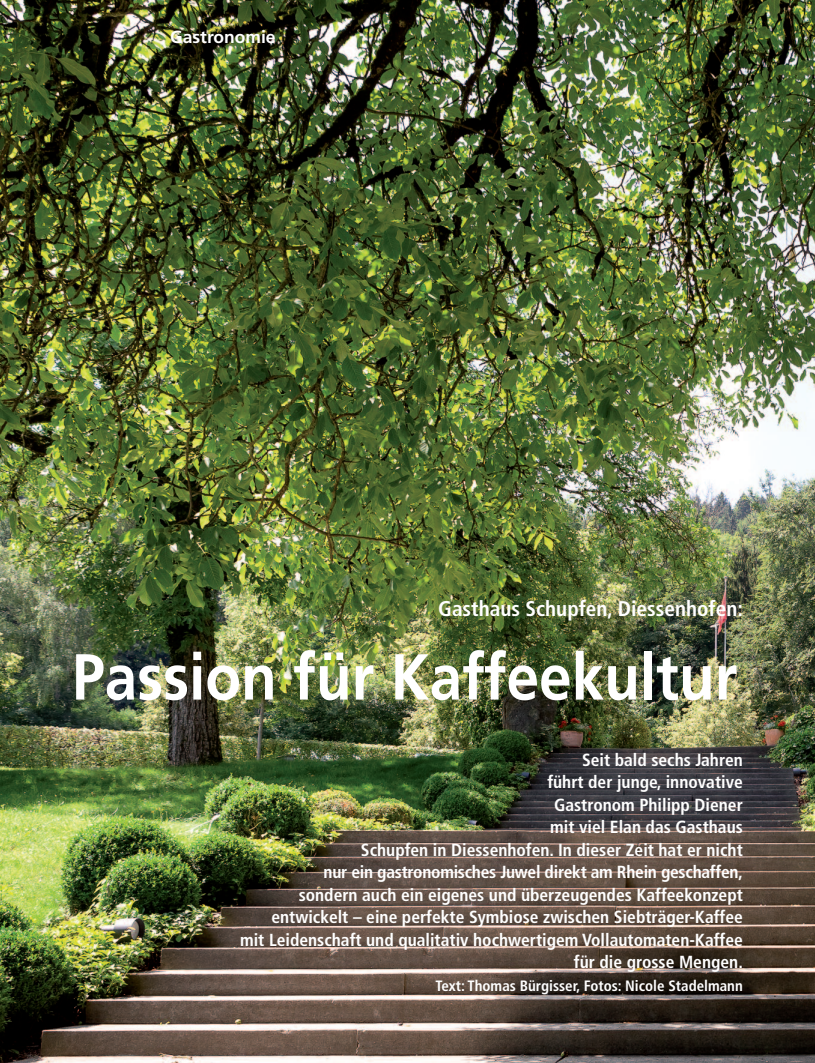
<style>
.page{position:relative;width:815px;height:1063px;background:#fff}
.page>*{position:absolute;margin:0;border:0;box-sizing:border-box;transform-origin:0 0}
.t1{font:700 65px "Frutiger";color:#fff;scale:.9 1}
.t2{font:700 condensed 21.25px "Frutiger";color:#fff}
.t3{font:700 condensed 17.5px/22.5px "Frutiger";color:#fff;text-align:right}
.t4{font:700 17.5px "Frutiger";color:#fff}
.t5{font:700 condensed 15px "Frutiger";color:#fff}
</style>
<div class="page">
<img style="left:0;top:0;width:815px;height:1063px">
<p class="t4" style="left:170px;top:30px;width:107px">Gastronomie</p>
<p class="t2" style="left:438px;top:600px;width:306px">Gasthaus Schupfen, Diessenhofen:</p>
<h1 class="t1" style="left:72px;top:651px;width:741px">Passion für Kaffeekultur</h1>
<p class="t3" style="left:240px;top:750px;width:504px">Seit bald sechs Jahren<br>führt der junge, innovative<br>Gastronom Philipp Diener<br>mit viel Elan das Gasthaus<br>Schupfen in Diessenhofen. In dieser Zeit hat er nicht<br>nur ein gastronomisches Juwel direkt am Rhein geschaffen,<br>sondern auch ein eigenes und überzeugendes Kaffeekonzept entwickelt – eine perfekte Symbiose zwischen Siebträger-Kaffee<br>mit Leidenschaft und qualitativ hochwertigem Vollautomaten-Kaffee für die grosse Mengen.</p>
<p class="t5" style="left:436px;top:980px;width:309px">Text: Thomas Bürgisser, Fotos: Nicole Stadelmann</p>
</div>
